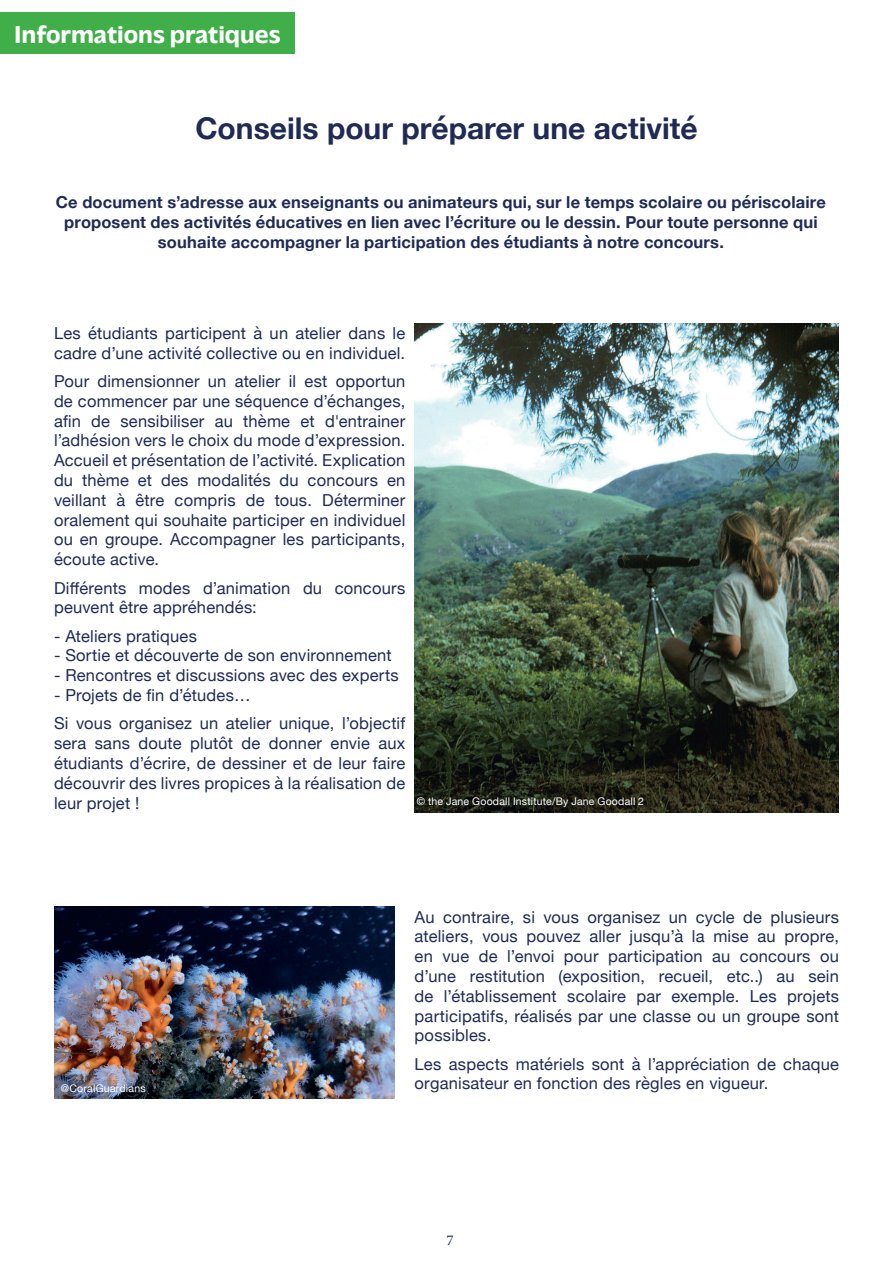
<style>
.page{position:relative;width:893px;height:1263px;background:#fff}
.page>*{position:absolute;margin:0;border:0;box-sizing:border-box;transform-origin:0 0}
.t1{font:700 30px "Helvetica Neue";color:#202b55}
.t2{font:700 25.5px "Massilia";color:#fff}
.t3{font:16.5px/19.8px "Helvetica Neue";letter-spacing:.015em;color:#202b55}
.t4{font:700 16.5px/19.8px "Helvetica Neue";letter-spacing:.01em;color:#202b55;text-align:center}
.t5{font:15px "Minion Pro";color:#202b55}
.t6{font:10.5px "Helvetica Neue";letter-spacing:.02em;color:#fff}
</style>
<div class="page">
<img style="left:415px;top:323px;width:424px;height:490px">
<img style="left:54px;top:907px;width:340px;height:191px">
<div style="left:0;top:12px;width:295px;height:42px;background:#40ae49"></div>
<h2 class="t2" style="left:14px;top:17px;width:268px">Informations pratiques</h2>
<h1 class="t1" style="left:195px;top:105px;width:504px">Conseils pour préparer une activité</h1>
<p class="t4" style="left:56px;top:193px;width:771px">Ce document s’adresse aux enseignants ou animateurs qui, sur le temps scolaire ou périscolaire proposent des activités éducatives en lien avec l’écriture ou le dessin. Pour toute personne qui souhaite accompagner la participation des étudiants à notre concours.</p>
<p class="t3" style="left:54px;top:324px;width:353px">Les étudiants participent à un atelier dans le cadre d’une activité collective ou en individuel.</p>
<p class="t3" style="left:54px;top:372px;width:353px;text-align:justify">Pour dimensionner un atelier il est opportun de commencer par une séquence d’échanges, afin de sensibiliser au thème et d'entrainer l’adhésion vers le choix du mode d’expression.<br>Accueil et présentation de l’activité. Explication du thème et des modalités du concours en veillant à être compris de tous. Déterminer oralement qui souhaite participer en individuel ou en groupe. Accompagner les participants, écoute active.</p>
<p class="t3" style="left:54px;top:579px;width:353px">Différents modes d’animation du concours peuvent être appréhendés:</p>
<p class="t3" style="left:54px;top:627px;width:144px">- Ateliers pratiques</p>
<p class="t3" style="left:54px;top:647px;width:339px">- Sortie et découverte de son environnement</p>
<p class="t3" style="left:54px;top:666px;width:346px">- Rencontres et discussions avec des experts</p>
<p class="t3" style="left:54px;top:682px;width:353px;line-height:28.3px">- Projets de fin d’études…<br>Si vous organisez un atelier unique, l’objectif</p>
<p class="t3" style="left:54px;top:734px;width:353px;text-align:justify">sera sans doute plutôt de donner envie aux étudiants d’écrire, de dessiner et de leur faire découvrir des livres propices à la réalisation de leur projet !</p>
<p class="t6" style="left:417px;top:794px;width:229px">© the Jane Goodall Institute/By Jane Goodall 2</p>
<p class="t6" style="left:61px;top:1081px;width:86px">@CoralGuardians</p>
<p class="t3" style="left:415px;top:908px;width:426px;text-align:justify">Au contraire, si vous organisez un cycle de plusieurs ateliers, vous pouvez aller jusqu’à la mise au propre, en vue de l’envoi pour participation au concours ou d’une restitution (exposition, recueil, etc..) au sein de l’établissement scolaire par exemple. Les projets participatifs, réalisés par une classe ou un groupe sont possibles.</p>
<p class="t3" style="left:415px;top:1055px;width:426px">Les aspects matériels sont à l’appréciation de chaque organisateur en fonction des règles en vigueur.</p>
<p class="t5" style="left:446px;top:1230px;width:9px">7</p>
</div>
